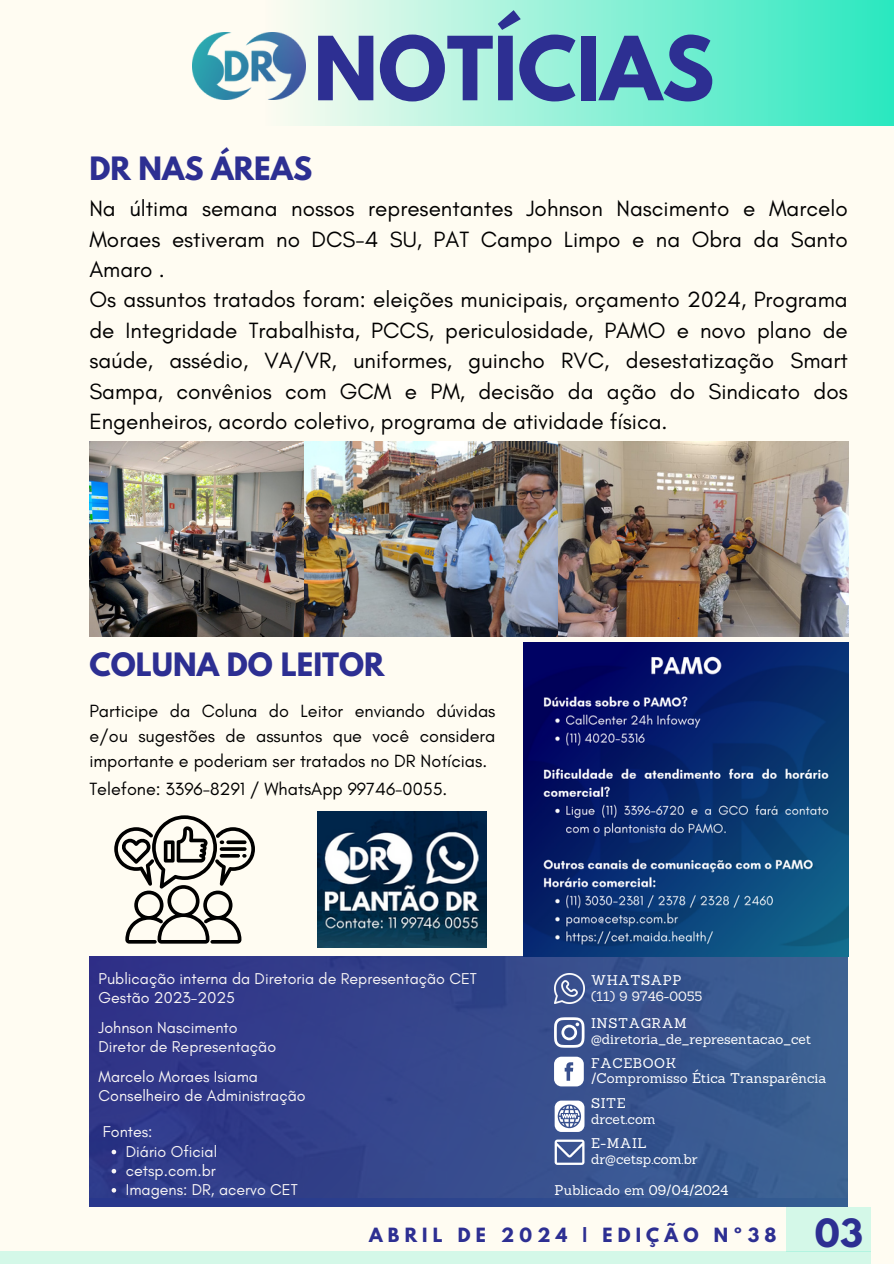
<style>
.page{position:relative;width:894px;height:1264px;background:#fff}
.page>*{position:absolute;margin:0;border:0;box-sizing:border-box;transform-origin:0 0}
.t1{font:700 78.3px "League Spartan";color:#2d2f92}
.t2{font:700 28.5px "League Spartan";color:#2d2f92}
.t3{font:22.5px/30.3px "Glacial Indifference";color:#000}
.t4{font:18px/24.8px "Glacial Indifference";color:#000;text-align:justify}
.t5{font:700 17.4px "League Spartan";letter-spacing:.3em;color:#2d2f92}
.t6{font:16.05px/19.2px "Glacial Indifference";color:#f8f5f5}
.t7{font:13.65px/16.2px "Sanchez";color:#fff}
.t8{font:13.65px "Sanchez";letter-spacing:.04em;color:#fff}
.t9{font:13.2px "Sanchez";color:#f8f5f5}
.s1{font-size:34.5px}
</style>
<div class="page">
<div style="left:0;top:0;width:893px;height:1263px;background:#fffcf2"></div>
<div style="left:0;top:1251px;width:871px;height:12px;background:#d4f8e8"></div>
<div style="left:786px;top:1207px;width:85px;height:44px;background:#d4f8e8"></div>
<div style="left:265px;top:0;width:628px;height:126px;background:linear-gradient(to right,#fdfbf1,#2ae8c0)"></div>
<img style="left:192px;top:33px;width:114px;height:66px">
<div style="left:89px;top:956px;width:758px;height:250px;background:linear-gradient(to right,#27328b,#345d92)"></div>
<img style="left:89px;top:956px;width:758px;height:241px">
<svg style="left:112px;top:1149px;width:4px;height:5px"></svg>
<svg style="left:112px;top:1168px;width:4px;height:5px"></svg>
<svg style="left:112px;top:1187px;width:4px;height:5px"></svg>
<img style="left:554px;top:973px;width:30px;height:30px">
<svg style="left:554px;top:1017px;width:30px;height:30px"></svg>
<svg style="left:554px;top:1056px;width:29px;height:30px"></svg>
<svg style="left:554px;top:1100px;width:30px;height:31px"></svg>
<svg style="left:554px;top:1139px;width:30px;height:25px"></svg>
<img style="left:524px;top:642px;width:324px;height:314px">
<img style="left:318px;top:811px;width:168px;height:136px">
<svg style="left:114px;top:815px;width:141px;height:128px"></svg>
<img style="left:89px;top:441px;width:758px;height:195px">
<h1 class="t1" style="left:313px;top:30px;width:402px">NOTÍCIAS</h1>
<p class="t2" style="left:89px;top:154px;width:224px">DR NAS ÁREAS</p>
<p class="t3" style="left:89px;top:193px;width:759px">Na última semana nossos representantes Johnson Nascimento e Marcelo Moraes estiveram no DCS-4 SU, PAT Campo Limpo e na Obra da Santo Amaro .<br>Os assuntos tratados foram: eleições municipais, orçamento 2024, Programa de Integridade Trabalhista, PCCS, periculosidade, PAMO e novo plano de saúde, assédio, VA/VR, uniformes, guincho RVC, desestatização Smart Sampa, convênios com GCM e PM, decisão da ação do Sindicato dos Engenheiros, acordo coletivo, programa de atividade física.</p>
<p class="t2" style="left:89px;top:650px;width:296px">COLUNA DO LEITOR</p>
<p class="t4" style="left:89px;top:698px;width:407px">Participe da Coluna do Leitor enviando dúvidas e/ou sugestões de assuntos que você considera importante e poderiam ser tratados no DR Notícias.</p>
<p class="t4" style="left:89px;top:776px;width:359px">Telefone: 3396-8291 / WhatsApp 99746-0055.</p>
<p class="t6" style="left:98px;top:969px;width:380px">Publicação interna da Diretoria de Representação CET<br>Gestão 2023-2025</p>
<p class="t6" style="left:98px;top:1018px;width:179px">Johnson Nascimento<br>Diretor de Representação</p>
<p class="t6" style="left:98px;top:1067px;width:208px">Marcelo Moraes Isiama<br>Conselheiro de Administração</p>
<p class="t6" style="left:126px;top:1122px;width:173px;text-indent:-23px">Fontes:<br>Diário Oficial cetsp.com.br<br>Imagens: DR, acervo CET</p>
<p class="t8" style="left:591px;top:971px;width:92px">WHATSAPP</p>
<p class="t9" style="left:591px;top:987px;width:113px">(11) 9 9746-0055</p>
<p class="t7" style="left:591px;top:1014px;width:222px">INSTAGRAM @diretoria_de_representacao_cet</p>
<p class="t7" style="left:591px;top:1056px;width:237px;line-height:14.4px">FACEBOOK<br>/Compromisso Ética Transparência</p>
<p class="t7" style="left:591px;top:1095px;width:66px">SITE drcet.com</p>
<p class="t7" style="left:591px;top:1134px;width:108px">E-MAIL dr@cetsp.com.br</p>
<p class="t7" style="left:554px;top:1181px;width:175px">Publicado em 09/04/2024</p>
<p class="t5" style="left:369px;top:1225px;width:495px">ABRIL DE 2024 | EDIÇÃO Nº38 <span class="s1">03</span></p>
</div>
